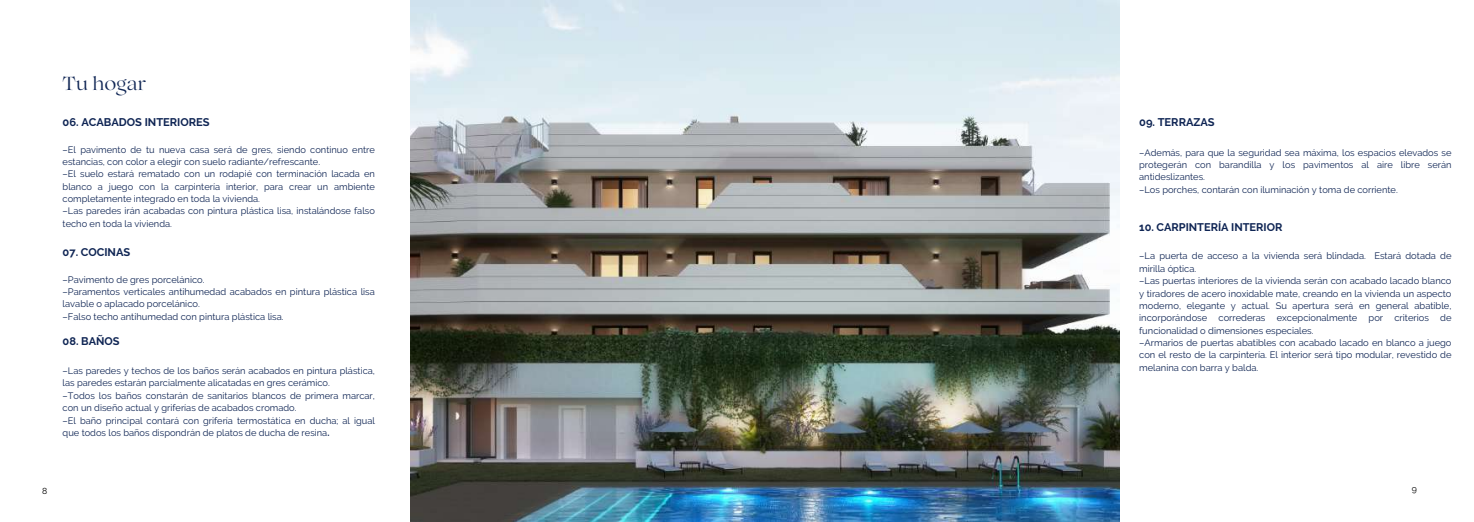
<style>
.page{position:relative;width:1474px;height:522px;background:#fff}
.page>*{position:absolute;margin:0;border:0;box-sizing:border-box;transform-origin:0 0}
.t1{font:18.72px "Lovelace";color:#0f2554}
.t2{font:700 11.03px "Raleway";color:#0f2554}
.t3{font:9.28px/12.4px "Raleway";color:#0f2554}
.t4{font:8.75px "Raleway";color:#000}
.s1{font-weight:700}
</style>
<div class="page">
<img style="left:410px;top:0;width:709px;height:521px">
<h1 class="t1" style="left:63px;top:76px;width:85px">Tu hogar</h1>
<p class="t2" style="left:63px;top:116px;width:149px">06. ACABADOS INTERIORES</p>
<p class="t3" style="left:63px;top:143px;width:314px">–El pavimento de tu nueva casa será de gres, siendo continuo entre estancias, con color a elegir con suelo radiante/refrescante.<br>–El suelo estará rematado con un rodapié con terminación lacada en blanco a juego con la carpintería interior, para crear un ambiente completamente integrado en toda la vivienda.<br>–Las paredes irán acabadas con pintura plástica lisa, instalándose falso techo en toda la vivienda.</p>
<p class="t2" style="left:63px;top:245px;width:69px">07. COCINAS</p>
<p class="t3" style="left:63px;top:273px;width:314px">–Pavimento de gres porcelánico.<br>–Paramentos verticales antihumedad acabados en pintura plástica lisa lavable o aplacado porcelánico.<br>–Falso techo antihumedad con pintura plástica lisa.</p>
<p class="t2" style="left:63px;top:334px;width:58px">08. BAÑOS</p>
<p class="t3" style="left:63px;top:364px;width:314px">–Las paredes y techos de los baños serán acabados en pintura plástica, las paredes estarán parcialmente alicatadas en gres cerámico.<br>–Todos los baños constarán de sanitarios blancos de primera marcar, con un diseño actual y griferías de acabados cromado.<br>–El baño principal contará con grifería termostática en ducha; al igual que todos los baños dispondrán de platos de ducha de resina<span class="s1">.</span></p>
<p class="t2" style="left:1139px;top:116px;width:77px">09. TERRAZAS</p>
<p class="t3" style="left:1139px;top:146px;width:314px">–Además, para que la seguridad sea máxima, los espacios elevados se protegerán con barandilla y los pavimentos al aire libre serán antideslizantes.<br>–Los porches, contarán con iluminación y toma de corriente.</p>
<p class="t2" style="left:1139px;top:220px;width:145px">10. CARPINTERÍA INTERIOR</p>
<p class="t3" style="left:1139px;top:249px;width:314px">–La puerta de acceso a la vivienda será blindada. Estará dotada de mirilla óptica.<br>–Las puertas interiores de la vivienda serán con acabado lacado blanco y tiradores de acero inoxidable mate, creando en la vivienda un aspecto moderno, elegante y actual. Su apertura será en general abatible, incorporándose correderas excepcionalmente por criterios de funcionalidad o dimensiones especiales.<br>–Armarios de puertas abatibles con acabado lacado en blanco a juego con el resto de la carpintería. El interior será tipo modular, revestido de melanina con barra y balda.</p>
<p class="t4" style="left:42px;top:484px;width:7px">8</p>
<p class="t4" style="left:1411px;top:483px;width:7px">9</p>
</div>
